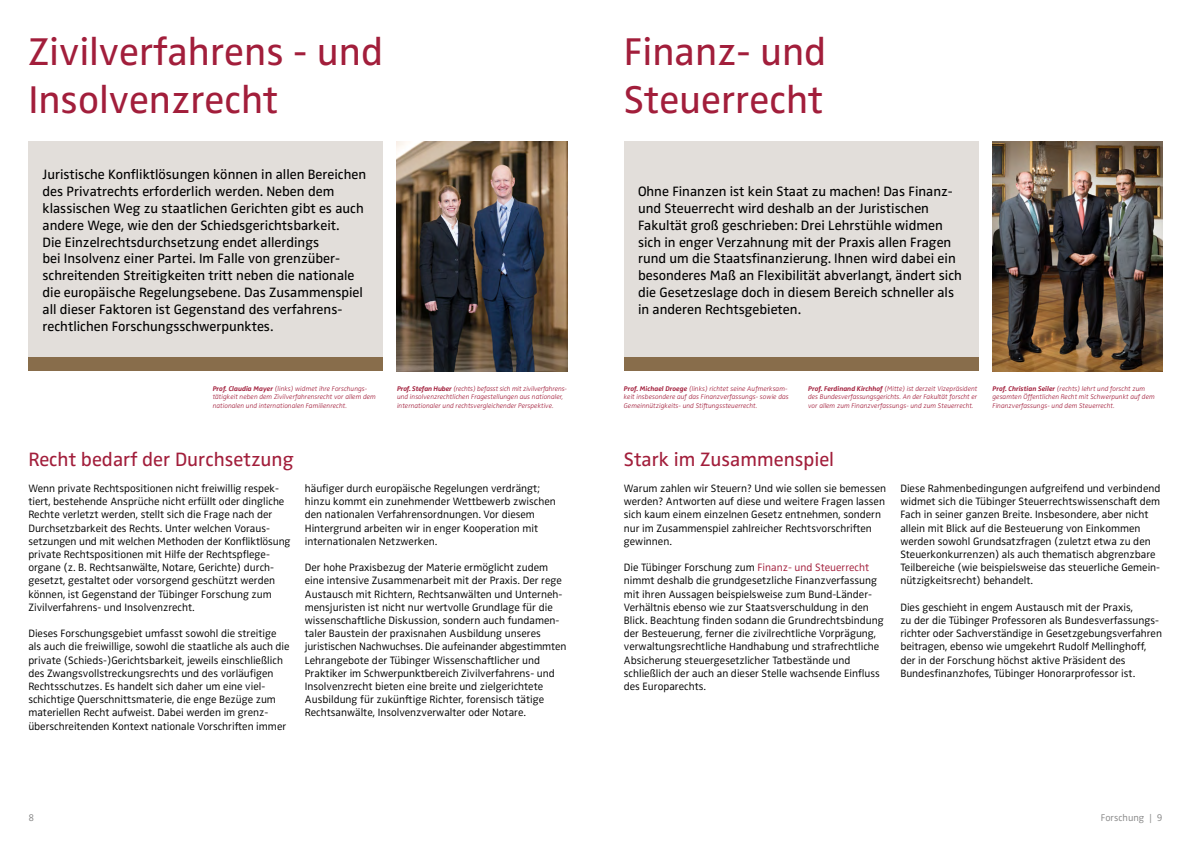
<style>
.page{position:relative;width:1191px;height:842px;background:#fff}
.page>*{position:absolute;margin:0;border:0;box-sizing:border-box;transform-origin:0 0}
.t1{font:40px/48px "Zwo OT";color:#a21e3b}
.t2{font:20px "Zwo OT";color:#a21e3b}
.t3{font:14px/16.8px "Zwo OT";color:#000}
.t4{font:300 11px/13.2px "Zwo OT";color:#000}
.t5{font:300 10px "Zwo OT";color:#878787}
.t6{font:italic 300 7px/8.4px "Zwo OT";color:#a21e3b}
.s1{font-weight:700}
.s2{color:#a21e3b}
</style>
<div class="page">
<div style="left:28px;top:142px;width:355px;height:215px;background:#e2deda"></div>
<div style="left:28px;top:357px;width:355px;height:14px;background:#886d4b"></div>
<img style="left:397px;top:142px;width:170px;height:229px">
<div style="left:624px;top:142px;width:354px;height:229px;background:#e2deda"></div>
<div style="left:624px;top:357px;width:354px;height:14px;background:#886d4b"></div>
<img style="left:992px;top:142px;width:170px;height:229px">
<h1 class="t1" style="left:28px;top:29px;width:356px">Zivilverfahrens - und<br>Insolvenzrecht</h1>
<p class="t3" style="left:43px;top:167px;width:325px">Juristische Konfliktlösungen können in allen Bereichen des Privatrechts erforderlich werden. Neben dem klassischen Weg zu staatlichen Gerichten gibt es auch andere Wege, wie den der Schiedsgerichtsbarkeit.<br>Die Einzelrechtsdurchsetzung endet allerdings<br>bei Insolvenz einer Partei. Im Falle von grenzüber&shy;schreitenden Streitigkeiten tritt neben die nationale die europäische Regelungsebene. Das Zusammenspiel all dieser Faktoren ist Gegenstand des verfahrens&shy;rechtlichen Forschungsschwerpunktes.</p>
<p class="t6" style="left:213px;top:384px;width:165px"><span class="s1">Prof. Claudia Mayer</span> (links) widmet ihre Forschungs&shy;tätigkeit neben dem Zivilverfahrensrecht vor allem dem nationalen und internationalen Familienrecht.</p>
<p class="t6" style="left:397px;top:384px;width:171px"><span class="s1">Prof. Stefan Huber</span> (rechts) befasst sich mit zivilverfahrens&shy;und insolvenzrechtlichen Fragestellungen aus nationaler, internationaler und rechtsvergleichender Perspektive.</p>
<h2 class="t2" style="left:28px;top:448px;width:267px">Recht bedarf der Durchsetzung</h2>
<p class="t4" style="left:28px;top:482px;width:264px">Wenn private Rechtspositionen nicht freiwillig respek&shy;tiert, bestehende Ansprüche nicht erfüllt oder dingliche Rechte verletzt werden, stellt sich die Frage nach der Durchsetzbarkeit des Rechts. Unter welchen Voraus&shy;setzungen und mit welchen Methoden der Konfliktlösung private Rechtspositionen mit Hilfe der Rechtspflege&shy;organe (z. B. Rechtsanwälte, Notare, Gerichte) durch&shy;gesetzt, gestaltet oder vorsorgend geschützt werden können, ist Gegenstand der Tübinger Forschung zum Zivilverfahrens- und Insolvenzrecht.</p>
<p class="t4" style="left:28px;top:627px;width:263px">Dieses Forschungsgebiet umfasst sowohl die streitige als auch die freiwillige, sowohl die staatliche als auch die private (Schieds-)Gerichtsbarkeit, jeweils einschließlich des Zwangsvollstreckungsrechts und des vorläufigen Rechtsschutzes. Es handelt sich daher um eine viel&shy;schichtige Querschnittsmaterie, die enge Bezüge zum materiellen Recht aufweist. Dabei werden im grenz&shy;überschreitenden Kontext nationale Vorschriften immer</p>
<p class="t4" style="left:305px;top:482px;width:252px">häufiger durch europäische Regelungen verdrängt; hinzu kommt ein zunehmender Wettbewerb zwischen den nationalen Verfahrensordnungen. Vor diesem Hintergrund arbeiten wir in enger Kooperation mit internationalen Netzwerken.</p>
<p class="t4" style="left:305px;top:561px;width:263px">Der hohe Praxisbezug der Materie ermöglicht zudem eine intensive Zusammenarbeit mit der Praxis. Der rege Austausch mit Richtern, Rechtsanwälten und Unterneh&shy;mensjuristen ist nicht nur wertvolle Grundlage für die wissenschaftliche Diskussion, sondern auch fundamen&shy;taler Baustein der praxisnahen Ausbildung unseres juristischen Nachwuchses. Die aufeinander abgestimmten Lehrangebote der Tübinger Wissenschaftlicher und Praktiker im Schwerpunktbereich Zivilverfahrens- und Insolvenzrecht bieten eine breite und zielgerichtete Ausbildung für zukünftige Richter, forensisch tätige Rechtsanwälte, Insolvenzverwalter oder Notare.</p>
<h1 class="t1" style="left:624px;top:29px;width:204px">Finanz- und<br>Steuerrecht</h1>
<p class="t3" style="left:638px;top:183px;width:325px">Ohne Finanzen ist kein Staat zu machen! Das Finanz&shy;und Steuerrecht wird deshalb an der Juristischen Fakultät groß geschrieben: Drei Lehrstühle widmen sich in enger Verzahnung mit der Praxis allen Fragen rund um die Staatsfinanzierung. Ihnen wird dabei ein besonderes Maß an Flexibilität abverlangt, ändert sich die Gesetzeslage doch in diesem Bereich schneller als in anderen Rechtsgebieten.</p>
<p class="t6" style="left:624px;top:384px;width:166px"><span class="s1">Prof. Michael Droege</span> (links) richtet seine Aufmerksam&shy;keit insbesondere auf das Finanzverfassungs- sowie das<br>Gemeinnützigkeits- und Stiftungssteuerrecht.</p>
<p class="t6" style="left:808px;top:384px;width:171px;text-align:justify"><span class="s1">Prof. Ferdinand Kirchhof</span> (Mitte) ist derzeit Vizepräsident des Bundesverfassungsgerichts. An der Fakultät forscht er vor allem zum Finanzverfassungs- und zum Steuerrecht.</p>
<p class="t6" style="left:992px;top:384px;width:164px"><span class="s1">Prof. Christian Seiler</span> (rechts) lehrt und forscht zum gesamten Öffentlichen Recht mit Schwerpunkt auf dem<br>Finanzverfassungs- und dem Steuerrecht.</p>
<h2 class="t2" style="left:624px;top:448px;width:212px">Stark im Zusammenspiel</h2>
<p class="t4" style="left:624px;top:482px;width:264px">Warum zahlen wir Steuern? Und wie sollen sie bemessen werden? Antworten auf diese und weitere Fragen lassen sich kaum einem einzelnen Gesetz entnehmen, sondern nur im Zusammenspiel zahlreicher Rechtsvorschriften gewinnen.</p>
<p class="t4" style="left:624px;top:561px;width:261px">Die Tübinger Forschung zum <span class="s2">Finanz- und Steuerrecht </span>nimmt deshalb die grundgesetzliche Finanzverfassung mit ihren Aussagen beispielsweise zum Bund-Länder-Verhältnis ebenso wie zur Staatsverschuldung in den Blick. Beachtung finden sodann die Grundrechtsbindung der Besteuerung, ferner die zivilrechtliche Vorprägung, verwaltungsrechtliche Handhabung und strafrechtliche Absicherung steuergesetzlicher Tatbestände und schließlich der auch an dieser Stelle wachsende Einfluss des Europarechts.</p>
<p class="t4" style="left:900px;top:482px;width:261px">Diese Rahmenbedingungen aufgreifend und verbindend widmet sich die Tübinger Steuerrechtswissenschaft dem Fach in seiner ganzen Breite. Insbesondere, aber nicht allein mit Blick auf die Besteuerung von Einkommen werden sowohl Grundsatzfragen (zuletzt etwa zu den Steuerkonkurrenzen) als auch thematisch abgrenzbare Teilbereiche (wie beispielsweise das steuerliche Gemein&shy;nützigkeitsrecht) behandelt.</p>
<p class="t4" style="left:900px;top:601px;width:263px">Dies geschieht in engem Austausch mit der Praxis,<br>zu der die Tübinger Professoren als Bundesverfassungs&shy;richter oder Sachverständige in Gesetzgebungsverfahren beitragen, ebenso wie umgekehrt Rudolf Mellinghoff, der in der Forschung höchst aktive Präsident des Bundesfinanzhofes, Tübinger Honorarprofessor ist.</p>
<p class="t5" style="left:28px;top:812px;width:7px">8</p>
<p class="t5" style="left:1101px;top:812px;width:63px">Forschung | 9</p>
</div>
